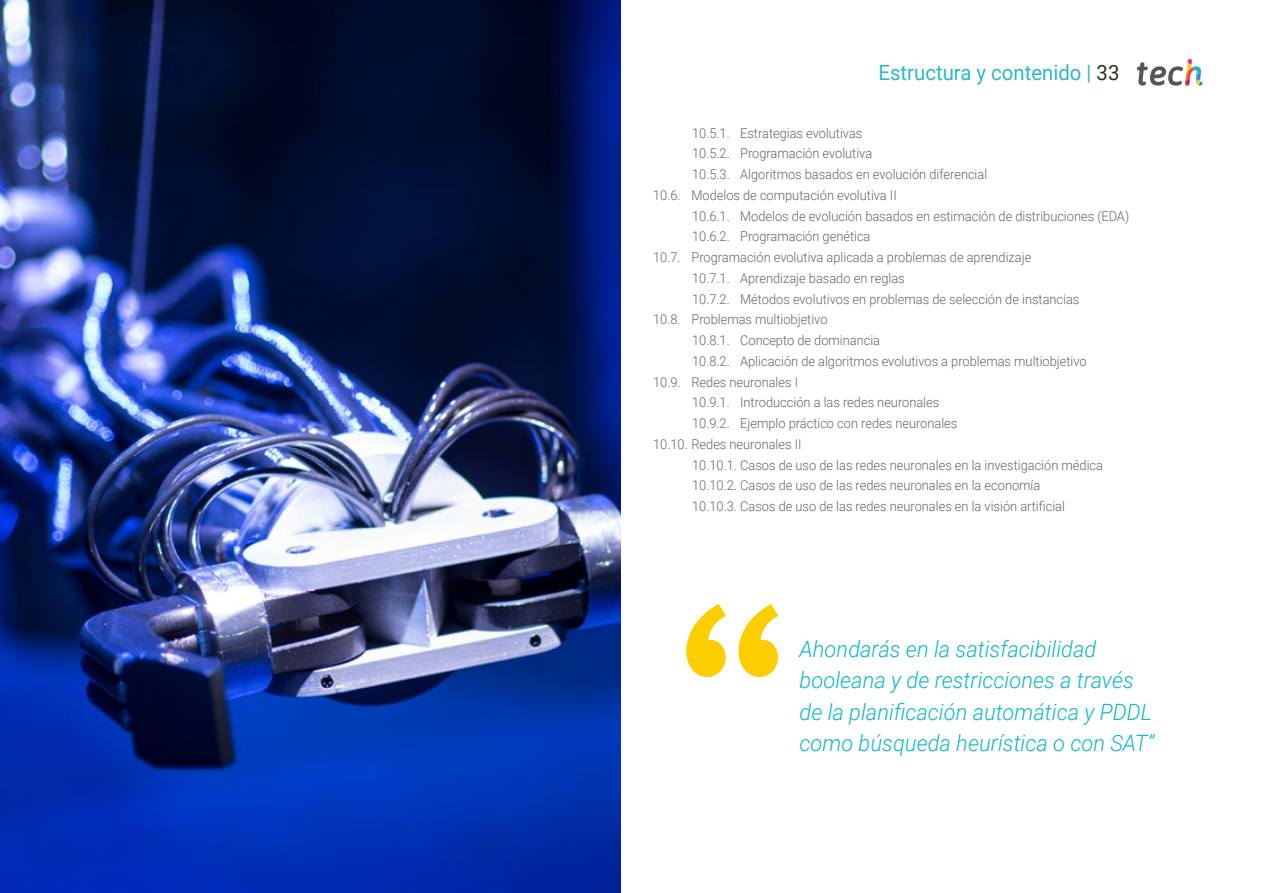
<style>
.page{position:relative;width:1263px;height:893px;background:#fff}
.page>*{position:absolute;margin:0;border:0;box-sizing:border-box;transform-origin:0 0}
.t1{font:italic 300 22.5px/31.5px "Roboto";color:#0fb6cf}
.t2{font:21px "Roboto";color:#2db8c5}
.t3{font:300 13.5px "Roboto";color:#61646a;scale:.95 1}
.s1{color:#312e20}
</style>
<div class="page">
<svg style="left:686px;top:604px;width:92px;height:73px"></svg>
<svg style="left:1137px;top:59px;width:65px;height:27px"></svg>
<img style="left:0;top:0;width:621px;height:893px">
<h2 class="t2" style="left:878px;top:57px;width:242px">Estructura y contenido | <span class="s1">33</span></h2>
<p class="t3" style="left:692px;top:123px;width:181px">10.5.1. Estrategias evolutivas</p>
<p class="t3" style="left:692px;top:144px;width:191px">10.5.2. Programación evolutiva</p>
<p class="t3" style="left:692px;top:165px;width:312px">10.5.3. Algoritmos basados en evolución diferencial</p>
<p class="t3" style="left:653px;top:186px;width:258px">10.6. Modelos de computación evolutiva II</p>
<p class="t3" style="left:692px;top:206px;width:461px">10.6.1. Modelos de evolución basados en estimación de distribuciones (EDA)</p>
<p class="t3" style="left:692px;top:227px;width:189px">10.6.2. Programación genética</p>
<p class="t3" style="left:653px;top:248px;width:399px">10.7. Programación evolutiva aplicada a problemas de aprendizaje</p>
<p class="t3" style="left:692px;top:269px;width:225px">10.7.1. Aprendizaje basado en reglas</p>
<p class="t3" style="left:692px;top:289px;width:409px">10.7.2. Métodos evolutivos en problemas de selección de instancias</p>
<p class="t3" style="left:653px;top:310px;width:185px">10.8. Problemas multiobjetivo</p>
<p class="t3" style="left:692px;top:331px;width:199px">10.8.1. Concepto de dominancia</p>
<p class="t3" style="left:692px;top:352px;width:417px">10.8.2. Aplicación de algoritmos evolutivos a problemas multiobjetivo</p>
<p class="t3" style="left:653px;top:372px;width:154px">10.9. Redes neuronales I</p>
<p class="t3" style="left:692px;top:393px;width:262px">10.9.1. Introducción a las redes neuronales</p>
<p class="t3" style="left:692px;top:414px;width:281px">10.9.2. Ejemplo práctico con redes neuronales</p>
<p class="t3" style="left:653px;top:435px;width:158px">10.10. Redes neuronales II</p>
<p class="t3" style="left:692px;top:455px;width:434px">10.10.1. Casos de uso de las redes neuronales en la investigación médica</p>
<p class="t3" style="left:692px;top:476px;width:368px">10.10.2. Casos de uso de las redes neuronales en la economía</p>
<p class="t3" style="left:692px;top:497px;width:394px">10.10.3. Casos de uso de las redes neuronales en la visión artificial</p>
<h1 class="t1" style="left:799px;top:632px;width:356px">Ahondarás en la satisfacibilidad booleana y de restricciones a través de la planificación automática y PDDL como búsqueda heurística o con SAT”</h1>
</div>
